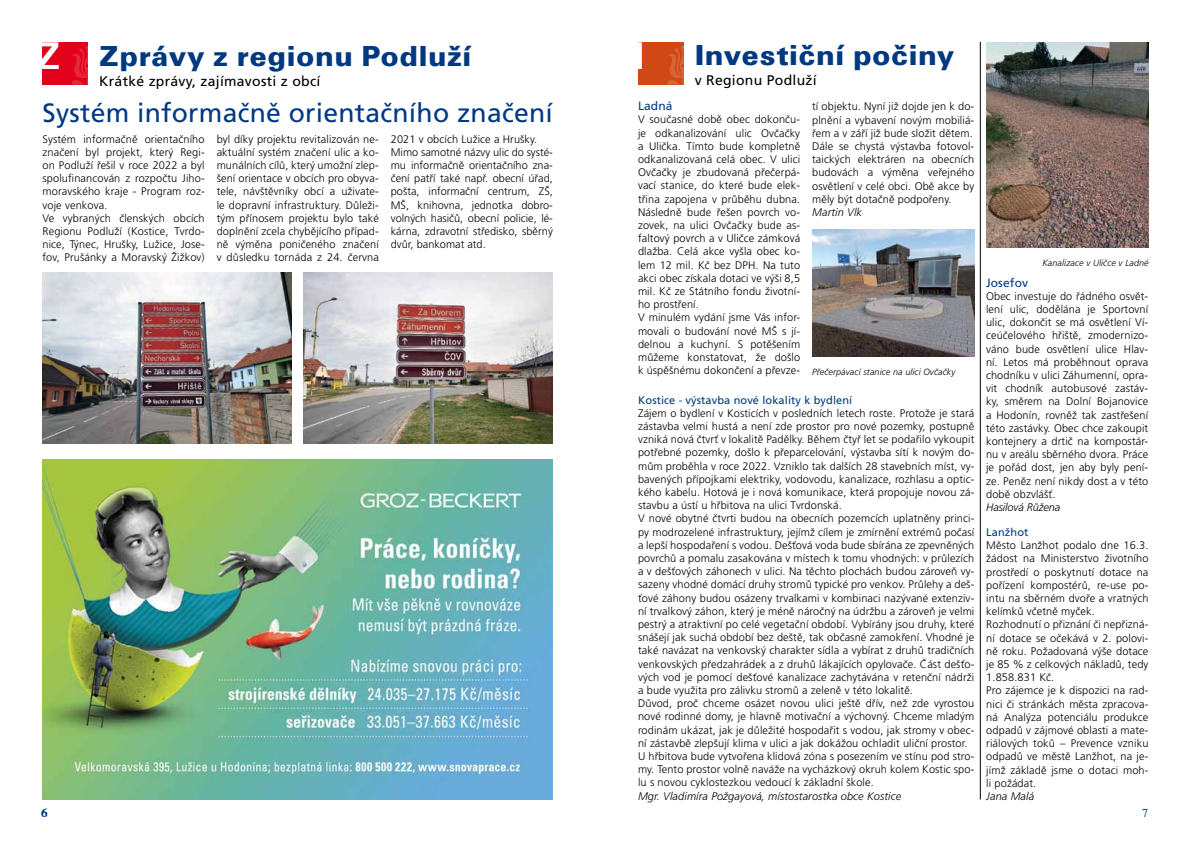
<style>
.page{position:relative;width:1191px;height:842px;background:#fff}
.page>*{position:absolute;margin:0;border:0;box-sizing:border-box;transform-origin:0 0}
.t1{font:700 40px "Unitus TEE";color:#fff}
.t2{font:30px "Unitus TEE Blac";letter-spacing:.02em;color:#003882}
.t3{font:26.5px "Frutiger CE";letter-spacing:.01em;color:#003882}
.t4{font:14px "Frutiger CE";letter-spacing:.02em;color:#000}
.t5{font:12px "Frutiger CE";letter-spacing:.01em;color:#003882}
.t6{font:12px "Toronto";color:#003882}
.t7{font:300 11px/13.2px "Frutiger CE";letter-spacing:.01em;color:#000}
.t8{font:italic 300 11px "Frutiger CE";letter-spacing:.01em;color:#000}
.t9{font:11px "Frutiger CE";letter-spacing:.01em;color:#003882}
.t10{font:italic 300 11px "Frutiger CE";letter-spacing:-.01em;color:#000}
.t11{font:italic 300 9px "Frutiger CE";letter-spacing:.01em;color:#000}
.s1{font-style:normal;font-size:11px}
</style>
<div class="page">
<div style="left:43px;top:43px;width:45px;height:42px;background:#e2001a"></div>
<svg style="left:72px;top:45px;width:16px;height:40px"></svg>
<img style="left:43px;top:273px;width:248px;height:170px">
<img style="left:303px;top:273px;width:249px;height:170px">
<img style="left:43px;top:459px;width:510px;height:340px">
<div style="left:638px;top:43px;width:45px;height:42px;background:#d24814"></div>
<svg style="left:667px;top:45px;width:16px;height:40px"></svg>
<hr style="left:980px;top:42px;width:1px;height:757px;background:#000">
<img style="left:812px;top:230px;width:162px;height:126px">
<img style="left:986px;top:43px;width:162px;height:204px">
<h1 class="t1" style="left:37px;top:33px;width:25px">Z</h1>
<h2 class="t2" style="left:99px;top:39px;width:373px">Zprávy z regionu Podluží</h2>
<p class="t4" style="left:99px;top:73px;width:223px">Krátké zprávy, zajímavosti z obcí</p>
<h3 class="t3" style="left:43px;top:98px;width:512px">Systém informačně orientačního značení</h3>
<p class="t7" style="left:391px;top:132px;width:164px">2021 v obcích Lužice a Hrušky.<br>Mimo samotné názvy ulic do systé&shy;mu informačně orientačního zna&shy;čení patří také např. obecní úřad, pošta, informační centrum, ZŠ,<br>MŠ, knihovna, jednotka dobro&shy;volných hasičů, obecní policie, lé&shy;kárna, zdravotní středisko, sběrný dvůr, bankomat atd.</p>
<p class="t7" style="left:43px;top:132px;width:164px">Systém informačně orientačního značení byl projekt, který Regi&shy;on Podluží řešil v roce 2022 a byl spolufinancován z rozpočtu Jiho&shy;moravského kraje - Program roz&shy;voje venkova.<br>Ve vybraných členských obcích<br>Regionu Podluží (Kostice, Tvrdo&shy;nice, Týnec, Hrušky, Lužice, Jose&shy;fov, Prušánky a Moravský Žižkov)</p>
<p class="t7" style="left:217px;top:132px;width:164px;text-align:justify">byl díky projektu revitalizován ne&shy;aktuální systém značení ulic a ko&shy;munálních cílů, který umožní zlep&shy;šení orientace v obcích pro obyva&shy;tele, návštěvníky obcí a uživate&shy;le dopravní infrastruktury. Důleži&shy;tým přínosem projektu bylo také doplnění zcela chybějícího případ&shy;ně výměna poničeného značení v důsledku tornáda z 24. června</p>
<p class="t6" style="left:42px;top:806px;width:7px">6</p>
<h1 class="t1" style="left:634px;top:33px;width:13px">I</h1>
<h2 class="t2" style="left:694px;top:38px;width:261px">Investiční počiny</h2>
<p class="t4" style="left:694px;top:72px;width:123px">v Regionu Podluží</p>
<p class="t5" style="left:638px;top:99px;width:36px">Ladná</p>
<p class="t7" style="left:638px;top:113px;width:164px">V současné době obec dokonču&shy;je odkanalizování ulic Ovčačky a Ulička. Tímto bude kompletně odkanalizovaná celá obec. V ulici<br>Ovčačky je zbudovaná přečerpá&shy;vací stanice, do které bude elek&shy;třina zapojena v průběhu dubna.<br>Následně bude řešen povrch vo&shy;zovek, na ulici Ovčačky bude as&shy;faltový povrch a v Uličce zámková dlažba. Celá akce vyšla obec ko&shy;lem 12 mil. Kč bez DPH. Na tuto akci obec získala dotaci ve výši 8,5 mil. Kč ze Státního fondu životní&shy;ho prostření.<br>V minulém vydání jsme Vás infor&shy;movali o budování nové MŠ s jí&shy;delnou a kuchyní. S potěšením můžeme konstatovat, že došlo</p>
<p class="t11" style="left:638px;top:366px;width:319px"><span class="s1">k úspěšnému dokončení a převze-</span> Přečerpávací stanice na ulici Ovčačky</p>
<p class="t7" style="left:812px;top:100px;width:164px">tí objektu. Nyní již dojde jen k do&shy;plnění a vybavení novým mobiliá&shy;řem a v září již bude složit dětem.<br>Dále se chystá výstavba fotovol&shy;taických elektráren na obecních budovách a výměna veřejného osvětlení v celé obci. Obě akce by měly být dotačně podpořeny.</p>
<p class="t8" style="left:812px;top:206px;width:51px">Martin Vlk</p>
<p class="t9" style="left:638px;top:393px;width:216px">Kostice - výstavba nové lokality k bydlení</p>
<p class="t7" style="left:638px;top:406px;width:338px">Zájem o bydlení v Kosticích v posledních letech roste. Protože je stará zástavba velmi hustá a není zde prostor pro nové pozemky, postupně vzniká nová čtvrť v lokalitě Padělky. Během čtyř let se podařilo vykoupit potřebné pozemky, došlo k přeparcelování, výstavba sítí k novým do&shy;mům proběhla v roce 2022. Vzniklo tak dalších 28 stavebních míst, vy&shy;bavených přípojkami elektriky, vodovodu, kanalizace, rozhlasu a optic&shy;kého kabelu. Hotová je i nová komunikace, která propojuje novou zá&shy;stavbu a ústí u hřbitova na ulici Tvrdonská.<br>V nové obytné čtvrti budou na obecních pozemcích uplatněny princi&shy;py modrozelené infrastruktury, jejímž cílem je zmírnění extrémů počasí a lepší hospodaření s vodou. Dešťová voda bude sbírána ze zpevněných povrchů a pomalu zasakována v místech k tomu vhodných: v průlezích a v dešťových záhonech v ulici. Na těchto plochách budou zároveň vy&shy;sazeny vhodné domácí druhy stromů typické pro venkov. Průlehy a deš&shy;ťové záhony budou osázeny trvalkami v kombinaci nazývané extenziv&shy;ní trvalkový záhon, který je méně náročný na údržbu a zároveň je velmi pestrý a atraktivní po celé vegetační období. Vybírány jsou druhy, které snášejí jak suchá období bez deště, tak občasné zamokření. Vhodné je také navázat na venkovský charakter sídla a vybírat z druhů tradičních venkovských předzahrádek a z druhů lákajících opylovače. Část dešťo&shy;vých vod je pomocí dešťové kanalizace zachytávána v retenční nádrži a bude využita pro zálivku stromů a zeleně v této lokalitě.<br>Důvod, proč chceme osázet novou ulici ještě dřív, než zde vyrostou nové rodinné domy, je hlavně motivační a výchovný. Chceme mladým rodinám ukázat, jak je důležité hospodařit s vodou, jak stromy v obec&shy;ní zástavbě zlepšují klima v ulici a jak dokážou ochladit uliční prostor.<br>U hřbitova bude vytvořena klidová zóna s posezením ve stínu pod stro&shy;my. Tento prostor volně naváže na vycházkový okruh kolem Kostic spo&shy;lu s novou cyklostezkou vedoucí k základní škole.</p>
<p class="t8" style="left:638px;top:789px;width:265px">Mgr. Vladimíra Požgayová, místostarostka obce Kostice</p>
<p class="t11" style="left:1042px;top:257px;width:108px">Kanalizace v Uličce v Ladné</p>
<p class="t5" style="left:986px;top:276px;width:44px">Josefov</p>
<p class="t7" style="left:986px;top:289px;width:164px;text-align:justify">Obec investuje do řádného osvět&shy;lení ulic, dodělána je Sportovní ulic, dokončit se má osvětlení Ví&shy;ceúčelového hřiště, zmodernizo&shy;váno bude osvětlení ulice Hlav&shy;ní. Letos má proběhnout oprava chodníku v ulici Záhumenní, opra&shy;vit chodník autobusové zastáv&shy;ky, směrem na Dolní Bojanovice a Hodonín, rovněž tak zastřešení této zastávky. Obec chce zakoupit kontejnery a drtič na kompostár&shy;nu v areálu sběrného dvora. Práce je pořád dost, jen aby byly pení&shy;ze. Peněz není nikdy dost a v této době obzvlášť.</p>
<p class="t10" style="left:986px;top:501px;width:76px">Hasilová Růžena</p>
<p class="t9" style="left:986px;top:526px;width:44px">Lanžhot</p>
<p class="t7" style="left:986px;top:539px;width:164px">Město Lanžhot podalo dne 16.3. žádost na Ministerstvo životního prostředí o poskytnutí dotace na pořízení kompostérů, re-use po&shy;intu na sběrném dvoře a vratných kelímků včetně myček.<br>Rozhodnutí o přiznání či nepřizná&shy;ní dotace se očekává v 2. polovi&shy;ně roku. Požadovaná výše dotace je 85 % z celkových nákladů, tedy<br>1.858.831 Kč.<br>Pro zájemce je k dispozici na rad&shy;nici či stránkách města zpracova&shy;ná Analýza potenciálu produkce odpadů v zájmové oblasti a mate&shy;riálových toků – Prevence vzniku odpadů ve městě Lanžhot, na je&shy;jímž základě jsme o dotaci moh&shy;li požádat.</p>
<p class="t8" style="left:986px;top:790px;width:49px">Jana Malá</p>
<p class="t6" style="left:1142px;top:806px;width:7px">7</p>
</div>
